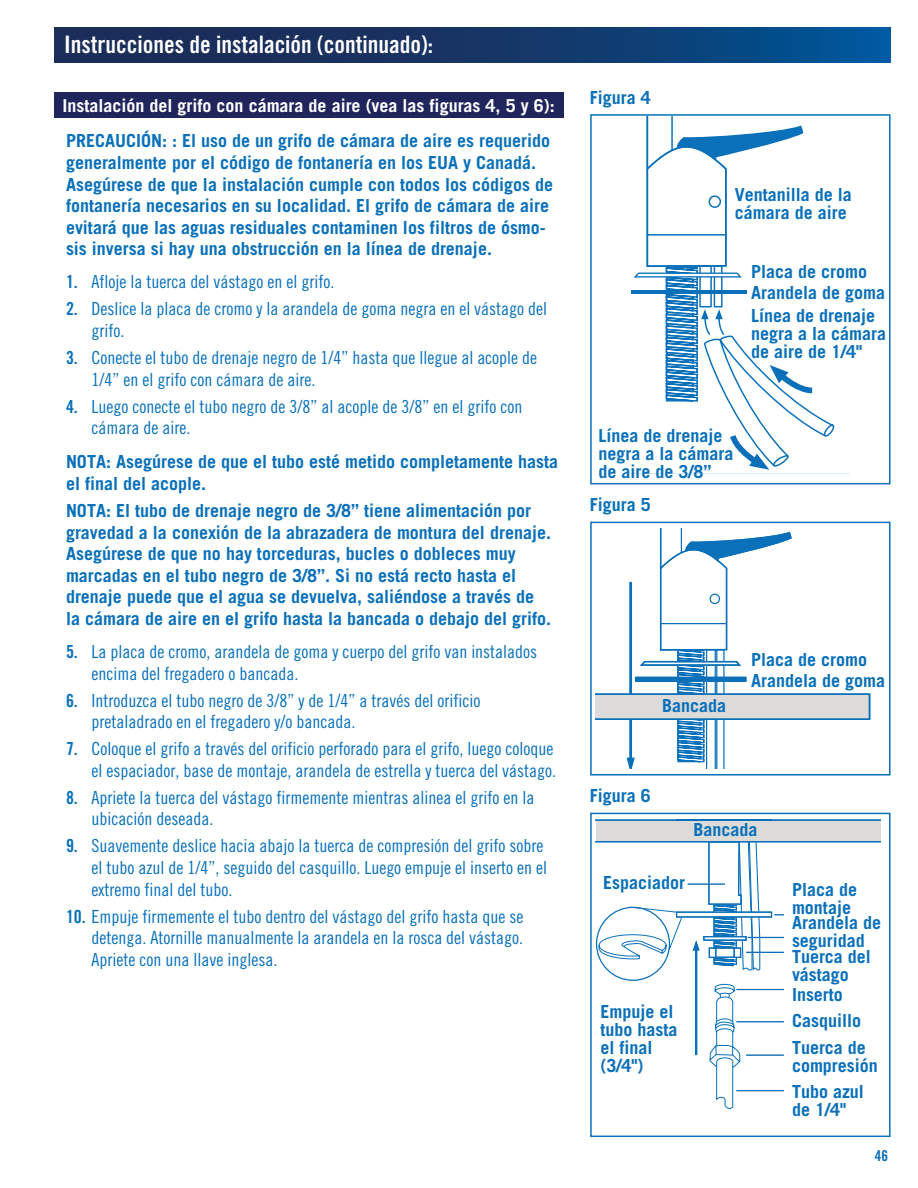
<style>
.page{position:relative;width:918px;height:1188px;background:#fff}
.page>*{position:absolute;margin:0;border:0;box-sizing:border-box;transform-origin:0 0}
.t1{font:24px "Trade Gothic LT Std Bd Cn 20";color:#fff}
.t2{font:700 18px/18px "Trade Gothic LT Std";color:#0970b9}
.t3{font:18px/21.6px "Trade Gothic LT Std Cn 18";color:#0970b9}
.t4{font:700 17.85px "Trade Gothic LT Std";color:#fff}
.t5{font:15px "Trade Gothic LT Std Bd Cn 20";color:#0970b9}
.s1{font-family:"Trade Gothic LT Std Bd Cn 20"}
</style>
<div class="page">
<svg style="left:728px;top:402px;width:107px;height:68px"></svg>
<svg style="left:633px;top:117px;width:180px;height:285px"></svg>
<hr style="left:632px;top:290px;width:115px;height:4px;background:#0970b9">
<div style="left:590px;top:813px;width:301px;height:324px;border:2px solid #0970b9"></div>
<svg style="left:596px;top:820px;width:285px;height:289px"></svg>
<div style="left:590px;top:522px;width:301px;height:254px;border:2px solid #0970b9"></div>
<svg style="left:596px;top:528px;width:275px;height:241px"></svg>
<hr style="left:629px;top:582px;width:3px;height:112px;background:#0970b9">
<hr style="left:629px;top:719px;width:3px;height:42px;background:#0970b9">
<div style="left:590px;top:114px;width:301px;height:370px;border:2px solid #0970b9"></div>
<svg style="left:54px;top:27px;width:837px;height:36px;background:#12396d"></svg>
<div style="left:54px;top:93px;width:509px;height:25px;background:#20265c"></div>
<p class="t1" style="left:64px;top:30px;width:371px">Instrucciones de instalación (continuado):</p>
<p class="t4" style="left:63px;top:94px;width:494px">Instalación del grifo con cámara de aire (vea las figuras 4, 5 y 6):</p>
<p class="t2" style="left:66px;top:130px;width:489px;line-height:21.6px">PRECAUCIÓN: : El uso de un grifo de cámara de aire es requerido generalmente por el código de fontanería en los EUA y Canadá.<br>Asegúrese de que la instalación cumple con todos los códigos de fontanería necesarios en su localidad. El grifo de cámara de aire evitará que las aguas residuales contaminen los filtros de ósmo&shy;sis inversa si hay una obstrucción en la línea de drenaje.</p>
<p class="t3" style="left:66px;top:271px;width:270px"><span class="s1">1.</span> Afloje la tuerca del vástago en el grifo.</p>
<p class="t3" style="left:91px;top:298px;width:457px;text-indent:-25px"><span class="s1">2.</span> Deslice la placa de cromo y la arandela de goma negra en el vástago del grifo.</p>
<p class="t3" style="left:91px;top:347px;width:447px;text-indent:-25px"><span class="s1">3.</span> Conecte el tubo de drenaje negro de 1/4” hasta que llegue al acople de<br>1/4” en el grifo con cámara de aire.</p>
<p class="t3" style="left:91px;top:395px;width:432px;text-indent:-25px"><span class="s1">4.</span> Luego conecte el tubo negro de 3/8” al acople de 3/8” en el grifo con cámara de aire.</p>
<p class="t2" style="left:66px;top:451px;width:494px;line-height:21.6px">NOTA: Asegúrese de que el tubo esté metido completamente hasta el final del acople.</p>
<p class="t2" style="left:66px;top:499px;width:487px;line-height:21.6px">NOTA: El tubo de drenaje negro de 3/8” tiene alimentación por gravedad a la conexión de la abrazadera de montura del drenaje.</p>
<p class="t2" style="left:66px;top:543px;width:487px;line-height:21.6px">Asegúrese de que no hay torceduras, bucles o dobleces muy marcadas en el tubo negro de 3/8”. Si no está recto hasta el drenaje puede que el agua se devuelva, saliéndose a través de la cámara de aire en el grifo hasta la bancada o debajo del grifo.</p>
<p class="t3" style="left:91px;top:641px;width:447px;text-indent:-25px"><span class="s1">5.</span> La placa de cromo, arandela de goma y cuerpo del grifo van instalados encima del fregadero o bancada.</p>
<p class="t3" style="left:91px;top:689px;width:390px;text-indent:-25px"><span class="s1">6.</span> Introduzca el tubo negro de 3/8” y de 1/4” a través del orificio pretaladrado en el fregadero y/o bancada.</p>
<p class="t3" style="left:66px;top:738px;width:492px;text-align:right"><span class="s1">7.</span> Coloque el grifo a través del orificio perforado para el grifo, luego coloque el espaciador, base de montaje, arandela de estrella y tuerca del vástago.</p>
<p class="t3" style="left:91px;top:786px;width:444px;text-indent:-25px"><span class="s1">8.</span> Apriete la tuerca del vástago firmemente mientras alinea el grifo en la ubicación deseada.</p>
<p class="t3" style="left:91px;top:835px;width:457px;text-indent:-25px"><span class="s1">9.</span> Suavemente deslice hacia abajo la tuerca de compresión del grifo sobre el tubo azul de 1/4”, seguido del casquillo. Luego empuje el inserto en el extremo final del tubo.</p>
<p class="t3" style="left:91px;top:905px;width:433px;text-align:justify;text-indent:-25px"><span class="s1">10.</span> Empuje firmemente el tubo dentro del vástago del grifo hasta que se detenga. Atornille manualmente la arandela en la rosca del vástago.<br>Apriete con una llave inglesa.</p>
<p class="t2" style="left:590px;top:88px;width:63px">Figura 4</p>
<p class="t2" style="left:735px;top:185px;width:119px">Ventanilla de la cámara de aire</p>
<p class="t2" style="left:751px;top:262px;width:118px">Placa de cromo</p>
<p class="t2" style="left:751px;top:284px;width:136px">Arandela de goma</p>
<p class="t2" style="left:751px;top:306px;width:136px">Línea de drenaje negra a la cámara de aire de 1/4"</p>
<p class="t2" style="left:598px;top:426px;width:136px">Línea de drenaje negra a la cámara de aire de 3/8”</p>
<p class="t2" style="left:590px;top:496px;width:63px">Figura 5</p>
<p class="t2" style="left:662px;top:696px;width:66px">Bancada</p>
<p class="t2" style="left:751px;top:650px;width:118px">Placa de cromo</p>
<p class="t2" style="left:751px;top:672px;width:136px">Arandela de goma</p>
<p class="t2" style="left:590px;top:787px;width:63px">Figura 6</p>
<p class="t2" style="left:693px;top:820px;width:66px">Bancada</p>
<p class="t2" style="left:603px;top:873px;width:83px">Espaciador</p>
<p class="t2" style="left:600px;top:1002px;width:79px">Empuje el tubo hasta el final (3/4")</p>
<p class="t2" style="left:792px;top:881px;width:67px">Placa de montaje</p>
<p class="t2" style="left:792px;top:913px;width:91px">Arandela de seguridad</p>
<p class="t2" style="left:792px;top:947px;width:81px">Tuerca del vástago</p>
<p class="t2" style="left:792px;top:985px;width:52px">Inserto</p>
<p class="t2" style="left:792px;top:1011px;width:71px">Casquillo</p>
<p class="t2" style="left:792px;top:1038px;width:87px">Tuerca de compresión</p>
<p class="t2" style="left:792px;top:1082px;width:73px">Tubo azul de 1/4"</p>
<p class="t5" style="left:875px;top:1146px;width:15px">46</p>
</div>
